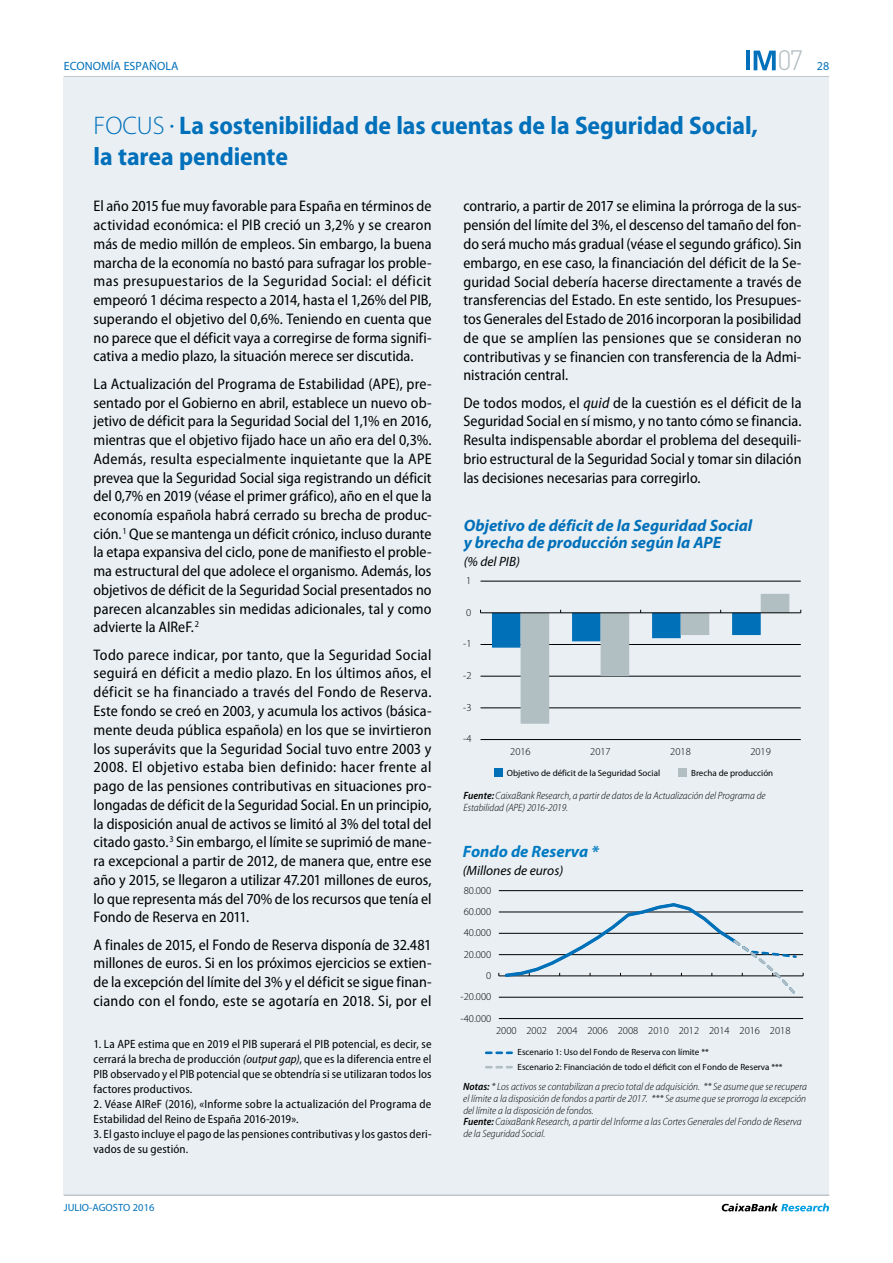
<style>
.page{position:relative;width:893px;height:1263px;background:#fff}
.page>*{position:absolute;margin:0;border:0;box-sizing:border-box;transform-origin:0 0}
.t1{font:300 27.6px "DIN Pro";color:#b2bdc2}
.t2{font:700 semi-condensed 25.5px/30.6px "Myriad Pro";color:#0070ba}
.t3{font:italic 700 16.5px/16.5px "Myriad Pro";color:#0070b9}
.t4{font:italic 700 16.5px "Myriad Pro";color:#007ac2}
.t5{font:semi-condensed 15.3px/18.8px "Myriad Pro";color:#000;text-align:justify}
.t6{font:italic 13.5px "Myriad Pro";color:#000}
.t7{font:semi-condensed 12px/15px "Myriad Pro";letter-spacing:.01em;color:#000}
.t8{font:12px "Myriad Pro";color:#0070ba}
.t9{font:italic 300 semi-condensed 10.5px/11.7px "Myriad Pro";color:#000}
.t10{font:300 10.5px "Myriad Pro";color:#000}
.t11{font:10.5px "Myriad Pro";color:#0070ba}
.t12{font:9px/14.4px "Myriad Pro";color:#000}
.s1{font-weight:300;font-stretch:normal}
.s2{font-style:italic}
.s3{font-weight:600}
</style>
<div class="page">
<svg style="left:722px;top:1203px;width:107px;height:8px"></svg>
<svg style="left:754px;top:51px;width:22px;height:19px"></svg>
<hr style="left:746px;top:51px;width:4px;height:19px;background:#0070ba">
<hr style="left:64px;top:76px;width:765px;height:1px;background:#b2bdc2">
<div style="left:64px;top:77px;width:765px;height:1118px;background:#e9eff3"></div>
<hr style="left:64px;top:1195px;width:765px;height:1px;background:#b2bdc2">
<hr style="left:480px;top:739px;width:321px;height:1px;background:#000">
<hr style="left:480px;top:708px;width:321px;height:1px;background:#000">
<hr style="left:480px;top:676px;width:321px;height:1px;background:#000">
<hr style="left:480px;top:644px;width:321px;height:1px;background:#000">
<hr style="left:480px;top:581px;width:321px;height:1px;background:#000">
<hr style="left:480px;top:612px;width:321px;height:1px;background:#000">
<svg style="left:492px;top:594px;width:297px;height:130px"></svg>
<div style="left:494px;top:768px;width:9px;height:9px;background:#0070b9"></div>
<div style="left:678px;top:768px;width:8px;height:9px;background:#b1bec2"></div>
<hr style="left:499px;top:1018px;width:304px;height:1px;background:#000">
<hr style="left:499px;top:890px;width:304px;height:1px;background:#000">
<svg style="left:498px;top:903px;width:306px;height:95px"></svg>
<svg style="left:486px;top:1051px;width:26px;height:3px"></svg>
<svg style="left:486px;top:1066px;width:26px;height:2px"></svg>
<h1 class="t1" style="left:777px;top:42px;width:27px">07</h1>
<p class="t8" style="left:64px;top:59px;width:116px">ECONOMÍA ESPAÑOLA</p>
<p class="t8" style="left:817px;top:60px;width:14px">28</p>
<h2 class="t2" style="left:94px;top:110px;width:666px"><span class="s1">FOCUS</span> <sup>•</sup> La sostenibilidad de las cuentas de la Seguridad Social, la tarea pendiente</h2>
<p class="t5" style="left:94px;top:197px;width:340px">El año 2015 fue muy favorable para España en términos de actividad económica: el PIB creció un 3,2% y se crearon más de medio millón de empleos. Sin embargo, la buena marcha de la economía no bastó para sufragar los proble&shy;mas presupuestarios de la Seguridad Social: el déficit empeoró 1 décima respecto a 2014, hasta el 1,26% del PIB, superando el objetivo del 0,6%. Teniendo en cuenta que no parece que el déficit vaya a corregirse de forma signifi&shy;cativa a medio plazo, la situación merece ser discutida.</p>
<p class="t5" style="left:94px;top:375px;width:340px">La Actualización del Programa de Estabilidad (APE), pre&shy;sentado por el Gobierno en abril, establece un nuevo ob&shy;jetivo de déficit para la Seguridad Social del 1,1% en 2016, mientras que el objetivo fijado hace un año era del 0,3%.<br>Además, resulta especialmente inquietante que la APE prevea que la Seguridad Social siga registrando un déficit del 0,7% en 2019 (véase el primer gráfico), año en el que la economía española habrá cerrado su brecha de produc&shy;ción.<sup>1</sup> Que se mantenga un déficit crónico, incluso durante la etapa expansiva del ciclo, pone de manifiesto el proble&shy;ma estructural del que adolece el organismo. Además, los objetivos de déficit de la Seguridad Social presentados no parecen alcanzables sin medidas adicionales, tal y como advierte la AIReF.<sup>2</sup></p>
<p class="t5" style="left:94px;top:645px;width:340px">Todo parece indicar, por tanto, que la Seguridad Social seguirá en déficit a medio plazo. En los últimos años, el déficit se ha financiado a través del Fondo de Reserva.<br>Este fondo se creó en 2003, y acumula los activos (básica&shy;mente deuda pública española) en los que se invirtieron los superávits que la Seguridad Social tuvo entre 2003 y 2008. El objetivo estaba bien definido: hacer frente al pago de las pensiones contributivas en situaciones pro&shy;longadas de déficit de la Seguridad Social. En un principio, la disposición anual de activos se limitó al 3% del total del citado gasto.<sup>3</sup> Sin embargo, el límite se suprimió de mane&shy;ra excepcional a partir de 2012, de manera que, entre ese año y 2015, se llegaron a utilizar 47.201 millones de euros, lo que representa más del 70% de los recursos que tenía el Fondo de Reserva en 2011.</p>
<p class="t5" style="left:94px;top:935px;width:340px">A finales de 2015, el Fondo de Reserva disponía de 32.481 millones de euros. Si en los próximos ejercicios se extien&shy;de la excepción del límite del 3% y el déficit se sigue finan&shy;ciando con el fondo, este se agotaría en 2018. Si, por el</p>
<p class="t7" style="left:94px;top:1036px;width:340px;text-align:justify">1. La APE estima que en 2019 el PIB superará el PIB potencial, es decir, se cerrará la brecha de producción <span class="s2">(output gap)</span>, que es la diferencia entre el PIB observado y el PIB potencial que se obtendría si se utilizaran todos los factores productivos.</p>
<p class="t7" style="left:94px;top:1096px;width:339px">2. Véase AIReF (2016), «Informe sobre la actualización del Programa de<br>Estabilidad del Reino de España 2016-2019».</p>
<p class="t7" style="left:94px;top:1126px;width:340px">3. El gasto incluye el pago de las pensiones contributivas y los gastos deri&shy;vados de su gestión.</p>
<p class="t11" style="left:64px;top:1202px;width:92px">JULIO-AGOSTO 2016</p>
<p class="t5" style="left:463px;top:197px;width:340px">contrario, a partir de 2017 se elimina la prórroga de la sus&shy;pensión del límite del 3%, el descenso del tamaño del fon&shy;do será mucho más gradual (véase el segundo gráfico). Sin embargo, en ese caso, la financiación del déficit de la Se&shy;guridad Social debería hacerse directamente a través de transferencias del Estado. En este sentido, los Presupues&shy;tos Generales del Estado de 2016 incorporan la posibilidad de que se amplíen las pensiones que se consideran no contributivas y se financien con transferencia de la Admi&shy;nistración central.</p>
<p class="t5" style="left:463px;top:393px;width:340px">De todos modos, el <span class="s2">quid</span> de la cuestión es el déficit de la Seguridad Social en sí mismo, y no tanto cómo se financia.<br>Resulta indispensable abordar el problema del desequili&shy;brio estructural de la Seguridad Social y tomar sin dilación las decisiones necesarias para corregirlo.</p>
<p class="t3" style="left:464px;top:518px;width:290px">Objetivo de déficit de la Seguridad Social y brecha de producción según la APE</p>
<p class="t6" style="left:464px;top:554px;width:58px">(% del PIB)</p>
<p class="t10" style="left:466px;top:575px;width:7px">1</p>
<p class="t10" style="left:466px;top:606px;width:7px">0</p>
<p class="t10" style="left:463px;top:638px;width:10px">-1</p>
<p class="t10" style="left:463px;top:670px;width:10px">-2</p>
<p class="t10" style="left:463px;top:701px;width:10px">-3</p>
<p class="t10" style="left:463px;top:733px;width:10px">-4</p>
<p class="t10" style="left:510px;top:746px;width:22px">2016</p>
<p class="t10" style="left:590px;top:746px;width:22px">2017</p>
<p class="t10" style="left:670px;top:746px;width:22px">2018</p>
<p class="t10" style="left:750px;top:746px;width:22px">2019</p>
<p class="t12" style="left:507px;top:766px;width:155px">Objetivo de déficit de la Seguridad Social</p>
<p class="t12" style="left:691px;top:766px;width:84px">Brecha de producción</p>
<p class="t9" style="left:463px;top:790px;width:304px"><span class="s3">Fuente:</span> CaixaBank Research, a partir de datos de la Actualización del Programa de<br>Estabilidad (APE) 2016-2019.</p>
<p class="t4" style="left:463px;top:843px;width:138px">Fondo de Reserva *</p>
<p class="t6" style="left:463px;top:863px;width:102px">(Millones de euros)</p>
<p class="t10" style="left:464px;top:884px;width:29px">80.000</p>
<p class="t10" style="left:464px;top:906px;width:29px">60.000</p>
<p class="t10" style="left:464px;top:927px;width:29px">40.000</p>
<p class="t10" style="left:464px;top:948px;width:29px">20.000</p>
<p class="t10" style="left:486px;top:969px;width:7px">0</p>
<p class="t10" style="left:461px;top:991px;width:32px">-20.000</p>
<p class="t10" style="left:461px;top:1012px;width:32px">-40.000</p>
<p class="t10" style="left:496px;top:1025px;width:296px">2000 2002 2004 2006 2008 2010 2012 2014 2016 2018</p>
<p class="t12" style="left:518px;top:1045px;width:267px">Escenario 1: Uso del Fondo de Reserva con límite **<br>Escenario 2: Financiación de todo el déficit con el Fondo de Reserva ***</p>
<p class="t9" style="left:463px;top:1081px;width:345px"><span class="s3">Notas:</span> * Los activos se contabilizan a precio total de adquisición. ** Se asume que se recupera el límite a la disposición de fondos a partir de 2017. *** Se asume que se prorroga la excepción del límite a la disposición de fondos.<br><span class="s3">Fuente:</span> CaixaBank Research, a partir del Informe a las Cortes Generales del Fondo de Reserva de la Seguridad Social.</p>
</div>
